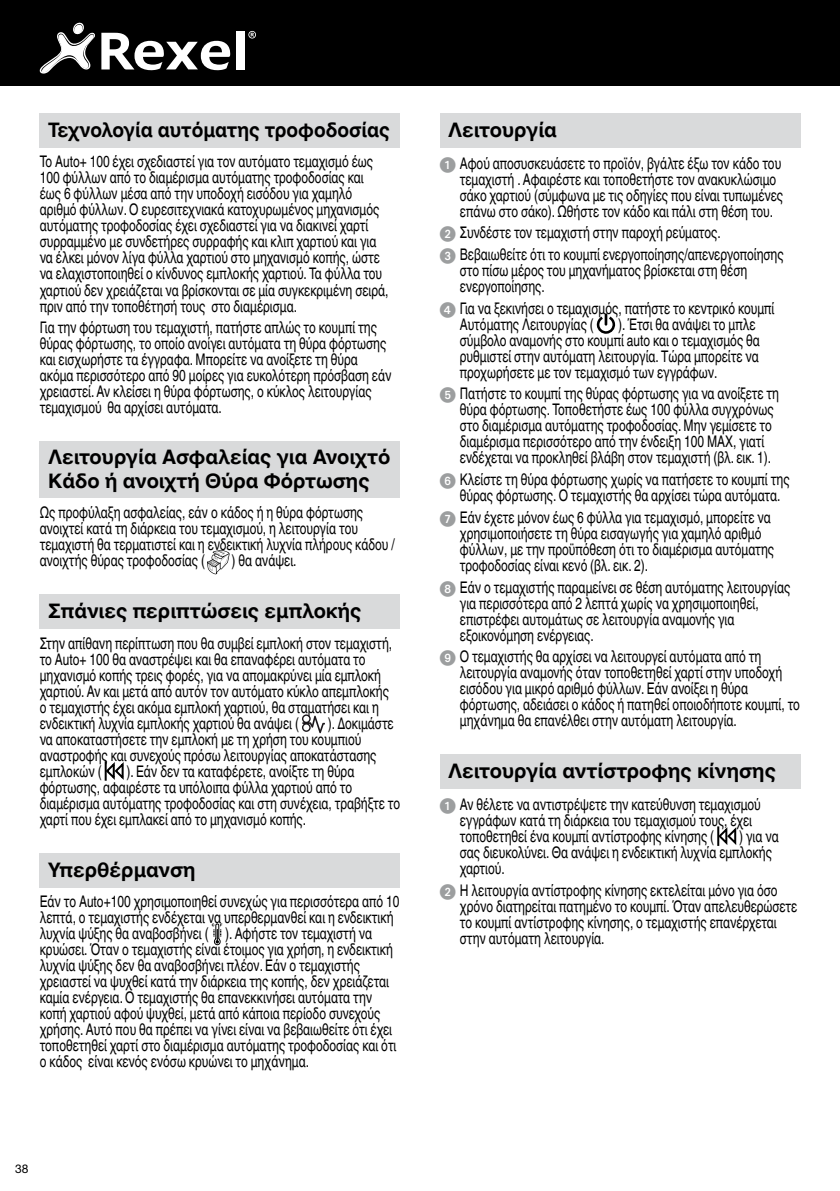
<style>
.page{position:relative;width:840px;height:1191px;background:#fff}
.page>*{position:absolute;margin:0;border:0;box-sizing:border-box;transform-origin:0 0}
.t1{font:700 20px/24px "Helvetica Linotype";color:#000}
.t2{font:700 20px "Helvetica Linotype";color:#000;scale:.95 1}
.t3{font:16px/16px "Helvetica Linotype";color:#000;scale:.75 1}
.t4{font:12px "Helvetica Neue";color:#000}
.s1{font-family:"European Pi One";color:#9c9e9f}
</style>
<div class="page">
<div style="left:0;top:0;width:839px;height:85px;background:#000"></div>
<div style="left:236px;top:31px;width:8px;height:38px;background:#fff"></div>
<svg style="left:40px;top:23px;width:190px;height:51px"></svg>
<svg style="left:248px;top:31px;width:8px;height:8px"></svg>
<div style="left:439px;top:754px;width:360px;height:34px;background:#d9dadb"></div>
<svg style="left:718px;top:826px;width:19px;height:20px"></svg>
<hr style="left:716px;top:826px;width:2px;height:20px;background:#000">
<div style="left:439px;top:113px;width:360px;height:34px;background:#d9dadb"></div>
<svg style="left:596px;top:313px;width:20px;height:21px"></svg>
<div style="left:40px;top:594px;width:360px;height:34px;background:#d9dadb"></div>
<svg style="left:302px;top:714px;width:23px;height:19px"></svg>
<svg style="left:104px;top:761px;width:20px;height:20px"></svg>
<div style="left:40px;top:441px;width:360px;height:57px;background:#d9dadb"></div>
<svg style="left:207px;top:550px;width:22px;height:24px"></svg>
<div style="left:40px;top:853px;width:360px;height:34px;background:#d9dadb"></div>
<svg style="left:212px;top:923px;width:10px;height:22px"></svg>
<div style="left:40px;top:113px;width:360px;height:34px;background:#d9dadb"></div>
<p class="t2" style="left:48px;top:118px;width:361px">Τεχνολογία αυτόματης τροφοδοσίας</p>
<p class="t3" style="left:40px;top:154px;width:466px">Το Auto+ 100 έχει σχεδιαστεί για τον αυτόματο τεμαχισμό έως 100 φύλλων από το διαμέρισμα αυτόματης τροφοδοσίας και έως 6 φύλλων μέσα από την υποδοχή εισόδου για χαμηλό αριθμό φύλλων. Ο ευρεσιτεχνιακά κατοχυρωμένος μηχανισμός αυτόματης τροφοδοσίας έχει σχεδιαστεί για να διακινεί χαρτί συρραμμένο με συνδετήρες συρραφής και κλιπ χαρτιού και για να έλκει μόνον λίγα φύλλα χαρτιού στο μηχανισμό κοπής, ώστε να ελαχιστοποιηθεί ο κίνδυνος εμπλοκής χαρτιού. Τα φύλλα του χαρτιού δεν χρειάζεται να βρίσκονται σε μία συγκεκριμένη σειρά, πριν από την τοποθέτησή τους στο διαμέρισμα.</p>
<p class="t3" style="left:40px;top:320px;width:470px">Για την φόρτωση του τεμαχιστή, πατήστε απλώς το κουμπί της θύρας φόρτωσης, το οποίο ανοίγει αυτόματα τη θύρα φόρτωσης και εισχωρήστε τα έγγραφα. Μπορείτε να ανοίξετε τη θύρα ακόμα περισσότερο από 90 μοίρες για ευκολότερη πρόσβαση εάν χρειαστεί. Αν κλείσει η θύρα φόρτωσης, ο κύκλος λειτουργίας τεμαχισμού θα αρχίσει αυτόματα.</p>
<p class="t1" style="left:48px;top:445px;width:343px">Λειτουργία Ασφαλείας για Ανοιχτό<br>Κάδο ή ανοιχτή Θύρα Φόρτωσης</p>
<p class="t3" style="left:40px;top:505px;width:474px">Ως προφύλαξη ασφαλείας, εάν ο κάδος ή η θύρα φόρτωσης ανοιχτεί κατά τη διάρκεια του τεμαχισμού, η λειτουργία του τεμαχιστή θα τερματιστεί και η ενδεικτική λυχνία πλήρους κάδου / ανοιχτής θύρας τροφοδοσίας (</p>
<p class="t3" style="left:231px;top:553px;width:88px">) θα ανάψει.</p>
<p class="t1" style="left:48px;top:599px;width:315px">Σπάνιες περιπτώσεις εμπλοκής</p>
<p class="t3" style="left:40px;top:635px;width:471px">Στην απίθανη περίπτωση που θα συμβεί εμπλοκή στον τεμαχιστή, το Auto+ 100 θα αναστρέψει και θα επαναφέρει αυτόματα το μηχανισμό κοπής τρεις φορές, για να απομακρύνει μία εμπλοκή χαρτιού. Αν και μετά από αυτόν τον αυτόματο κύκλο απεμπλοκής ο τεμαχιστής έχει ακόμα εμπλοκή χαρτιού, θα σταματήσει και η ενδεικτική λυχνία εμπλοκής χαρτιού θα ανάψει (</p>
<p class="t3" style="left:40px;top:715px;width:473px;text-indent:288px">). Δοκιμάστε να αποκαταστήσετε την εμπλοκή με τη χρήση του κουμπιού αναστροφής και συνεχούς πρόσω λειτουργίας αποκατάστασης εμπλοκών (</p>
<p class="t3" style="left:40px;top:763px;width:481px;text-indent:87px">). Εάν δεν τα καταφέρετε, ανοίξτε τη θύρα φόρτωσης, αφαιρέστε τα υπόλοιπα φύλλα χαρτιού από το διαμέρισμα αυτόματης τροφοδοσίας και στη συνέχεια, τραβήξτε το χαρτί που έχει εμπλακεί από το μηχανισμό κοπής.</p>
<p class="t1" style="left:48px;top:858px;width:149px">Υπερθέρμανση</p>
<p class="t3" style="left:40px;top:893px;width:481px">Εάν το Auto+100 χρησιμοποιηθεί συνεχώς για περισσότερα από 10 λεπτά, ο τεμαχιστής ενδέχεται να υπερθερμανθεί και η ενδεικτική λυχνία ψύξης θα αναβοσβήνει ( ). Αφήστε τον τεμαχιστή να κρυώσει. Όταν ο τεμαχιστής είναι έτοιμος για χρήση, η ενδεικτική λυχνία ψύξης δεν θα αναβοσβήνει πλέον. Εάν ο τεμαχιστής χρειαστεί να ψυχθεί κατά την διάρκεια της κοπής, δεν χρειάζεται καμία ενέργεια. Ο τεμαχιστής θα επανεκκινήσει αυτόματα την κοπή χαρτιού αφού ψυχθεί, μετά από κάποια περίοδο συνεχούς χρήσης. Αυτό που θα πρέπει να γίνει είναι να βεβαιωθείτε ότι έχει τοποθετηθεί χαρτί στο διαμέρισμα αυτόματης τροφοδοσίας και ότι ο κάδος είναι κενός ενόσω κρυώνει το μηχάνημα.</p>
<p class="t4" style="left:15px;top:1161px;width:15px">38</p>
<p class="t1" style="left:448px;top:118px;width:110px">Λειτουργία</p>
<p class="t3" style="left:459px;top:155px;width:432px;text-indent:-20px"><span class="s1">1</span> Αφού αποσυσκευάσετε το προϊόν, βγάλτε έξω τον κάδο του τεμαχιστή . Αφαιρέστε και τοποθετήστε τον ανακυκλώσιμο σάκο χαρτιού (σύμφωνα με τις οδηγίες που είναι τυπωμένες επάνω στο σάκο). Ωθήστε τον κάδο και πάλι στη θέση του.</p>
<p class="t3" style="left:439px;top:222px;width:459px;line-height:21.6px"><span class="s1">2</span> Συνδέστε τον τεμαχιστή στην παροχή ρεύματος.<br><span class="s1">3</span> Βεβαιωθείτε ότι το κουμπί ενεργοποίησης/απενεργοποίησης</p>
<p class="t3" style="left:459px;top:262px;width:384px">στο πίσω μέρος του μηχανήματος βρίσκεται στη θέση ενεργοποίησης.</p>
<p class="t3" style="left:459px;top:300px;width:420px;text-indent:-20px"><span class="s1">4</span> Για να ξεκινήσει ο τεμαχισμός, πατήστε το κεντρικό κουμπί<br>Αυτόματης Λειτουργίας (</p>
<p class="t3" style="left:459px;top:316px;width:401px;text-indent:158px">). Έτσι θα ανάψει το μπλε σύμβολο αναμονής στο κουμπί auto και ο τεμαχισμός θα ρυθμιστεί στην αυτόματη λειτουργία. Τώρα μπορείτε να προχωρήσετε με τον τεμαχισμό των εγγράφων.</p>
<p class="t3" style="left:459px;top:386px;width:427px;text-indent:-20px"><span class="s1">5</span> Πατήστε το κουμπί της θύρας φόρτωσης για να ανοίξετε τη θύρα φόρτωσης. Τοποθετήστε έως 100 φύλλα συγχρόνως στο διαμέρισμα αυτόματης τροφοδοσίας. Μην γεμίσετε το διαμέρισμα περισσότερο από την ένδειξη 100 MAX, γιατί ενδέχεται να προκληθεί βλάβη στον τεμαχιστή (βλ. εικ. 1).</p>
<p class="t3" style="left:459px;top:471px;width:441px;text-indent:-20px"><span class="s1">6</span> Κλείστε τη θύρα φόρτωσης χωρίς να πατήσετε το κουμπί της θύρας φόρτωσης. Ο τεμαχιστής θα αρχίσει τώρα αυτόματα.</p>
<p class="t3" style="left:459px;top:509px;width:420px;text-indent:-20px"><span class="s1">7</span> Εάν έχετε μόνον έως 6 φύλλα για τεμαχισμό, μπορείτε να χρησιμοποιήσετε τη θύρα εισαγωγής για χαμηλό αριθμό φύλλων, με την προϋπόθεση ότι το διαμέρισμα αυτόματης τροφοδοσίας είναι κενό (βλ. εικ. 2).</p>
<p class="t3" style="left:459px;top:579px;width:442px;text-indent:-20px"><span class="s1">8</span> Εάν ο τεμαχιστής παραμείνει σε θέση αυτόματης λειτουργίας για περισσότερα από 2 λεπτά χωρίς να χρησιμοποιηθεί, επιστρέφει αυτομάτως σε λειτουργία αναμονής για εξοικονόμηση ενέργειας.</p>
<p class="t3" style="left:459px;top:648px;width:454px;text-indent:-20px"><span class="s1">9</span> Ο τεμαχιστής θα αρχίσει να λειτουργεί αυτόματα από τη λειτουργία αναμονής όταν τοποθετηθεί χαρτί στην υποδοχή εισόδου για μικρό αριθμό φύλλων. Εάν ανοίξει η θύρα φόρτωσης, αδειάσει ο κάδος ή πατηθεί οποιοδήποτε κουμπί, το μηχάνημα θα επανέλθει στην αυτόματη λειτουργία.</p>
<p class="t1" style="left:448px;top:759px;width:329px">Λειτουργία αντίστροφης κίνησης</p>
<p class="t3" style="left:459px;top:796px;width:402px;text-indent:-20px"><span class="s1">1</span> Αν θέλετε να αντιστρέψετε την κατεύθυνση τεμαχισμού εγγράφων κατά τη διάρκεια του τεμαχισμού τους, έχει τοποθετηθεί ένα κουμπί αντίστροφης κίνησης (</p>
<p class="t3" style="left:459px;top:828px;width:426px;text-indent:279px">) για να σας διευκολύνει. Θα ανάψει η ενδεικτική λυχνία εμπλοκής χαρτιού.</p>
<p class="t3" style="left:459px;top:882px;width:451px;text-indent:-20px"><span class="s1">2</span> Η λειτουργία αντίστροφης κίνησης εκτελείται μόνο για όσο χρόνο διατηρείται πατημένο το κουμπί. Όταν απελευθερώσετε το κουμπί αντίστροφης κίνησης, ο τεμαχιστής επανέρχεται στην αυτόματη λειτουργία.</p>
</div>
